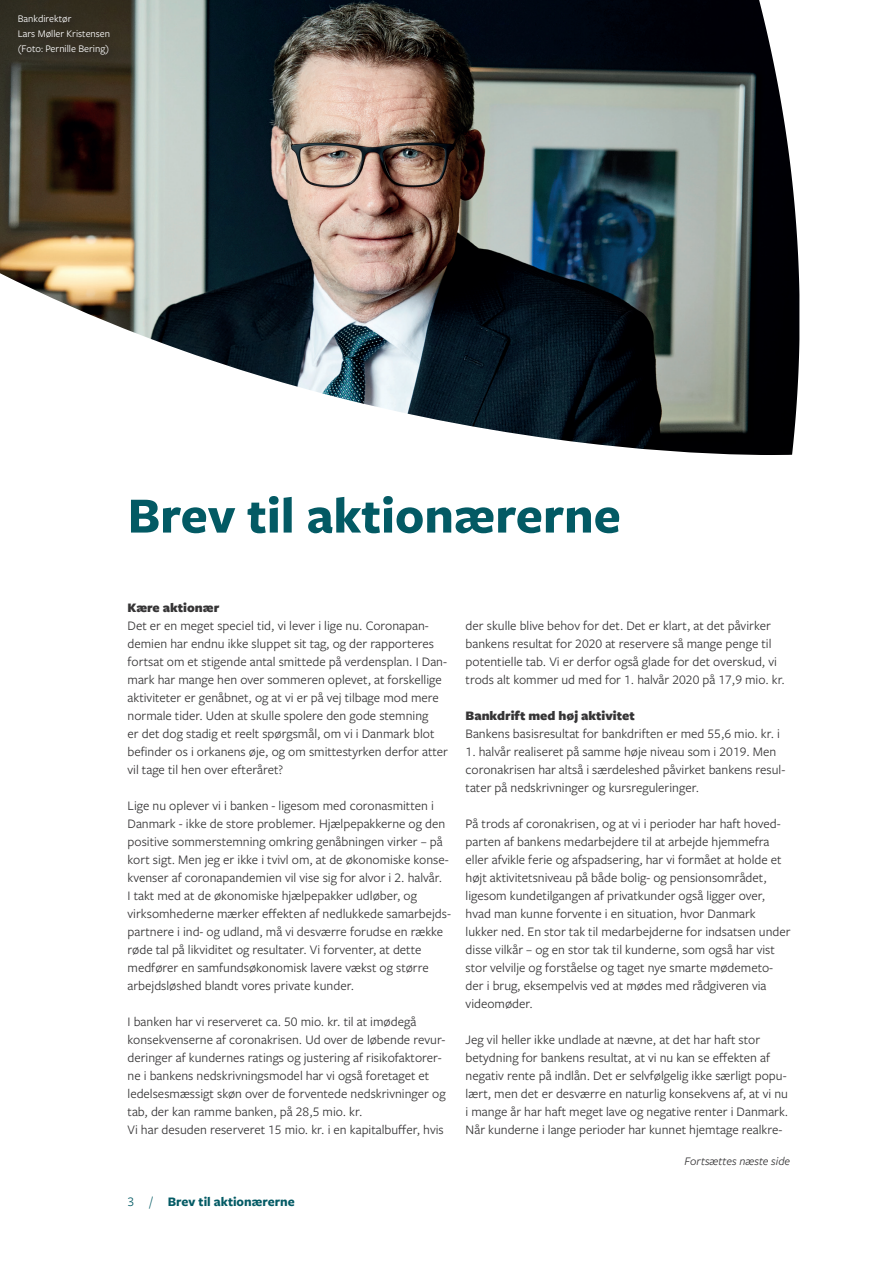
<style>
.page{position:relative;width:893px;height:1263px;background:#fff}
.page>*{position:absolute;margin:0;border:0;box-sizing:border-box;transform-origin:0 0}
.t1{font:700 52.5px "Freight Sans Pro";color:#035a64}
.t2{font:13.5px/18px "Freight Sans Pro";color:#363536}
.t3{font:900 13.5px "Freight Sans Pro";color:#363536}
.t4{font:700 13.5px "Freight Sans Pro";color:#035a64}
.t5{font:italic 12px "Freight Sans Pro";color:#363536}
.t6{font:10.5px/15px "Freight Sans Pro";color:#fff}
.s1{font-weight:400}
</style>
<div class="page">
<img style="left:0;top:0;width:799px;height:455px">
<div style="left:13px;top:10px;width:107px;height:55px;background:#342f22"></div>
<p class="t6" style="left:18px;top:11px;width:94px">Bankdirektør<br>Lars Møller Kristensen (Foto: Pernille Bering)</p>
<h1 class="t1" style="left:128px;top:479px;width:495px">Brev til aktionærerne</h1>
<p class="t3" style="left:128px;top:598px;width:93px">Kære aktionær</p>
<p class="t2" style="left:128px;top:616px;width:322px">Det er en meget speciel tid, vi lever i lige nu. Coronapan&shy;demien har endnu ikke sluppet sit tag, og der rapporteres fortsat om et stigende antal smittede på verdensplan. I Dan&shy;mark har mange hen over sommeren oplevet, at forskellige aktiviteter er genåbnet, og at vi er på vej tilbage mod mere normale tider. Uden at skulle spolere den gode stemning<br>er det dog stadig et reelt spørgsmål, om vi i Danmark blot befinder os i orkanens øje, og om smittestyrken derfor atter vil tage til hen over efteråret?</p>
<p class="t2" style="left:128px;top:796px;width:325px">Lige nu oplever vi i banken - ligesom med coronasmitten i Danmark - ikke de store problemer. Hjælpepakkerne og den positive sommerstemning omkring genåbningen virker – på kort sigt. Men jeg er ikke i tvivl om, at de økonomiske konse&shy;kvenser af coronapandemien vil vise sig for alvor i 2. halvår.<br>I takt med at de økonomiske hjælpepakker udløber, og virksomhederne mærker effekten af nedlukkede samarbejds&shy;partnere i ind- og udland, må vi desværre forudse en række røde tal på likviditet og resultater. Vi forventer, at dette medfører en samfundsøkonomisk lavere vækst og større arbejdsløshed blandt vores private kunder.</p>
<p class="t2" style="left:128px;top:1012px;width:320px">I banken har vi reserveret ca. 50 mio. kr. til at imødegå konsekvenserne af coronakrisen. Ud over de løbende revur&shy;deringer af kundernes ratings og justering af risikofaktorer&shy;ne i bankens nedskrivningsmodel har vi også foretaget et ledelsesmæssigt skøn over de forventede nedskrivninger og tab, der kan ramme banken, på 28,5 mio. kr.<br>Vi har desuden reserveret 15 mio. kr. i en kapitalbuffer, hvis</p>
<p class="t4" style="left:128px;top:1192px;width:169px"><span class="s1">3 /</span> Brev til aktionærerne</p>
<p class="t2" style="left:466px;top:616px;width:321px">der skulle blive behov for det. Det er klart, at det påvirker bankens resultat for 2020 at reservere så mange penge til potentielle tab. Vi er derfor også glade for det overskud, vi trods alt kommer ud med for 1. halvår 2020 på 17,9 mio. kr.</p>
<p class="t3" style="left:466px;top:706px;width:171px">Bankdrift med høj aktivitet</p>
<p class="t2" style="left:466px;top:724px;width:316px">Bankens basisresultat for bankdriften er med 55,6 mio. kr. i</p>
<p class="t2" style="left:466px;top:742px;width:321px">1. halvår realiseret på samme høje niveau som i 2019. Men coronakrisen har altså i særdeleshed påvirket bankens resul&shy;tater på nedskrivninger og kursreguleringer.</p>
<p class="t2" style="left:466px;top:814px;width:327px">På trods af coronakrisen, og at vi i perioder har haft hoved&shy;parten af bankens medarbejdere til at arbejde hjemmefra eller afvikle ferie og afspadsering, har vi formået at holde et højt aktivitetsniveau på både bolig- og pensionsområdet, ligesom kundetilgangen af privatkunder også ligger over, hvad man kunne forvente i en situation, hvor Danmark lukker ned. En stor tak til medarbejderne for indsatsen under disse vilkår – og en stor tak til kunderne, som også har vist stor velvilje og forståelse og taget nye smarte mødemeto&shy;der i brug, eksempelvis ved at mødes med rådgiveren via videomøder.</p>
<p class="t2" style="left:466px;top:1030px;width:324px">Jeg vil heller ikke undlade at nævne, at det har haft stor betydning for bankens resultat, at vi nu kan se effekten af negativ rente på indlån. Det er selvfølgelig ikke særligt popu&shy;lært, men det er desværre en naturlig konsekvens af, at vi nu i mange år har haft meget lave og negative renter i Danmark.<br>Når kunderne i lange perioder har kunnet hjemtage realkre-</p>
<p class="t5" style="left:685px;top:1153px;width:107px">Fortsættes næste side</p>
</div>
